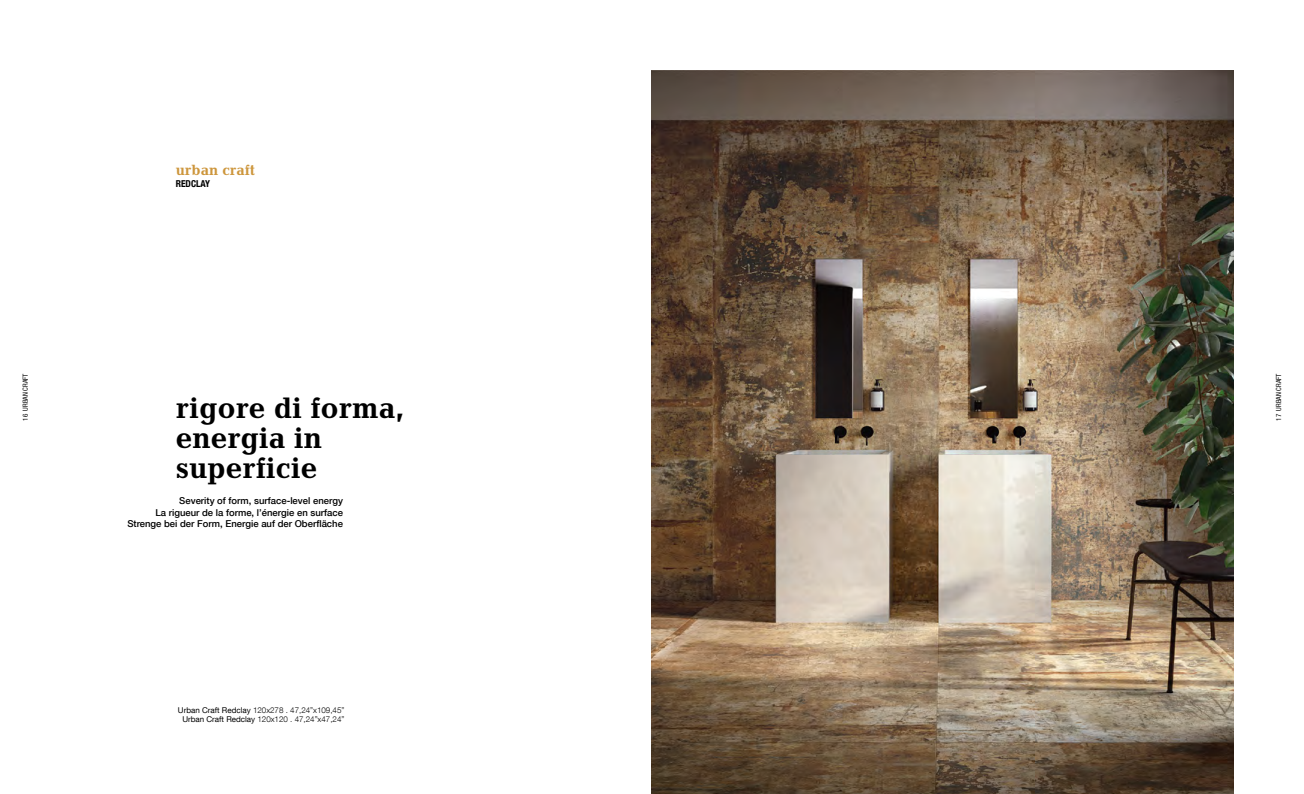
<style>
.page{position:relative;width:1304px;height:794px;background:#fff}
.page>*{position:absolute;margin:0;border:0;box-sizing:border-box;transform-origin:0 0}
.t1{font:700 30px/30px "Candida Std";color:#000}
.t2{font:700 15px "Candida Std";color:#cd963c}
.t3{font:500 9.5px/11.4px "Helvetica Neue LT Com";color:#000;text-align:right}
.t4{font:700 condensed 9.5px "Helvetica Neue LT Com";color:#000}
.t5{font:300 8px/9.6px "Helvetica Neue LT Com";color:#000;text-align:center}
.t6{font:condensed 7px "Helvetica Neue LT Com";color:#000}
.s1{font-weight:400}
</style>
<div class="page">
<img style="left:652px;top:71px;width:581px;height:723px">
<h2 class="t2" style="left:176px;top:161px;width:81px">urban craft</h2>
<p class="t4" style="left:176px;top:177px;width:36px">REDCLAY</p>
<p class="t6" style="left:21px;top:420px;width:49px;rotate:-90deg">16 URBAN CRAFT</p>
<p class="t6" style="left:1275px;top:420px;width:49px;rotate:-90deg">17 URBAN CRAFT</p>
<h1 class="t1" style="left:176px;top:392px;width:230px">rigore di forma, energia in superficie</h1>
<p class="t3" style="left:127px;top:495px;width:217px">Severity of form, surface-level energy<br>La rigueur de la forme, l’énergie en surface<br>Strenge bei der Form, Energie auf der Oberfläche</p>
<p class="t5" style="left:178px;top:704px;width:168px"><span class="s1">Urban Craft Redclay</span> 120x278 . 47,24”x109,45”<br><span class="s1">Urban Craft Redclay</span> 120x120 . 47,24”x47,24”</p>
</div>
